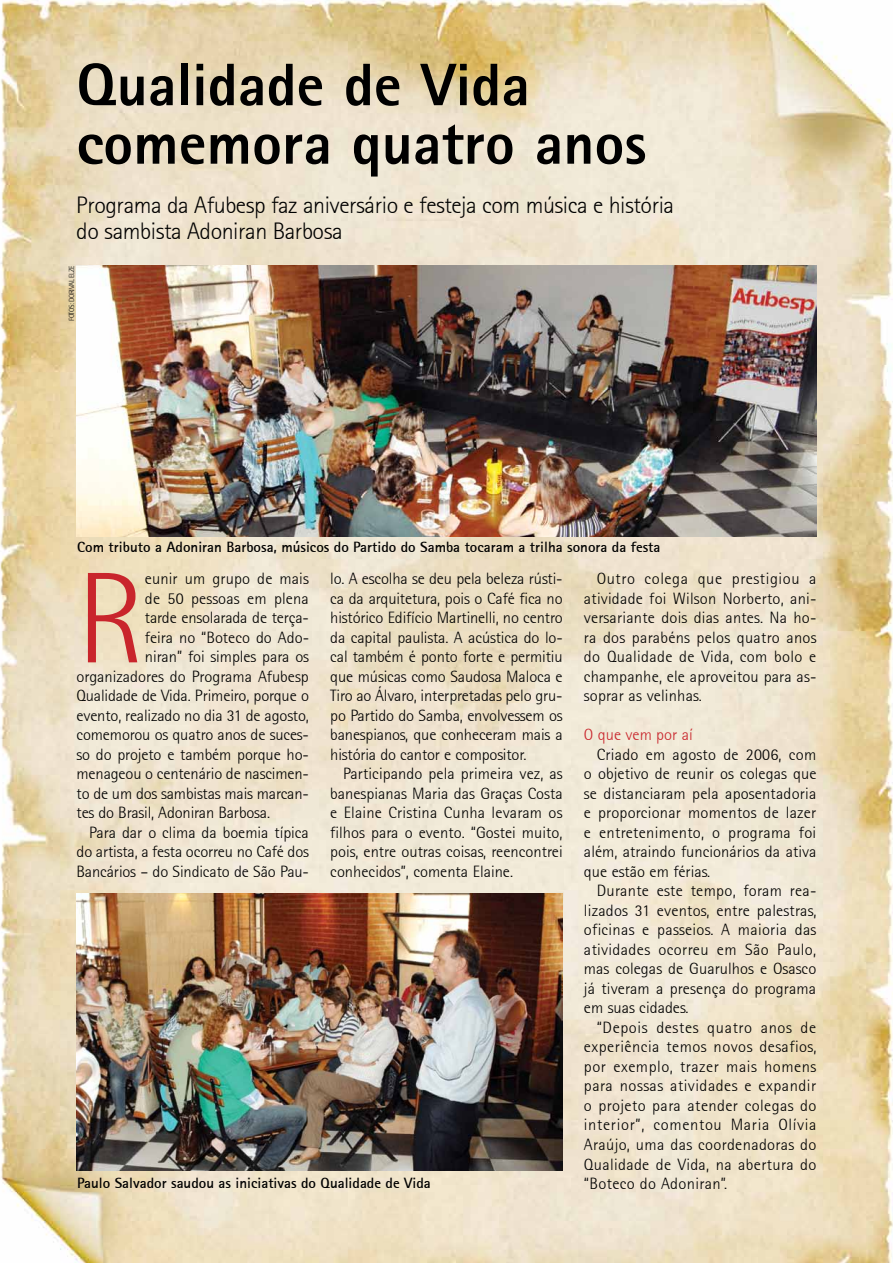
<style>
.page{position:relative;width:893px;height:1263px;background:#fff}
.page>*{position:absolute;margin:0;border:0;box-sizing:border-box;transform-origin:0 0}
.t1{font:300 129.6px "Rotis Semi Sans 45";color:#c9252c}
.t2{font:800 60px/58.5px "Rotis Sans Serif 75";color:#000}
.t3{font:300 24px/25.5px "Rotis Sans Serif 45";letter-spacing:-.02em;color:#000}
.t4{font:300 16.5px/19.5px "Rotis Semi Sans 45";letter-spacing:-.005em;color:#000;text-align:justify}
.t5{font:300 16.5px "Rotis Semi Sans 45";color:#c9252c}
.t6{font:700 15px "Rotis Sans Serif 65";color:#000}
.t7{font:300 7.5px "Rotis Sans Serif 45";letter-spacing:-.05em;color:#000}
</style>
<div class="page">
<img style="left:0;top:0;width:893px;height:1263px">
<img style="left:76px;top:265px;width:740px;height:271px">
<img style="left:77px;top:893px;width:486px;height:278px">
<h2 class="t2" style="left:77px;top:55px;width:572px">Qualidade de Vida comemora quatro anos</h2>
<h3 class="t3" style="left:76px;top:193px;width:599px">Programa da Afubesp faz aniversário e festeja com música e história do sambista Adoniran Barbosa</h3>
<p class="t7" style="left:67px;top:321px;width:57px;rotate:-90deg">fotos: Dorival Elze</p>
<p class="t6" style="left:77px;top:537px;width:585px">Com tributo a Adoniran Barbosa, músicos do Partido do Samba tocaram a trilha sonora da festa</p>
<h1 class="t1" style="left:77px;top:544px;width:71px">R</h1>
<p class="t4" style="left:145px;top:569px;width:165px">eunir um grupo de mais</p>
<p class="t4" style="left:145px;top:588px;width:165px">de 50 pessoas em plena</p>
<p class="t4" style="left:145px;top:608px;width:166px">tarde ensolarada de terça-</p>
<p class="t4" style="left:145px;top:627px;width:166px">feira no “Boteco do Ado-</p>
<p class="t4" style="left:145px;top:647px;width:166px">niran” foi simples para os</p>
<p class="t4" style="left:77px;top:666px;width:234px">organizadores do Programa Afubesp</p>
<p class="t4" style="left:77px;top:686px;width:234px">Qualidade de Vida. Primeiro, porque o</p>
<p class="t4" style="left:77px;top:705px;width:234px">evento, realizado no dia 31 de agosto,</p>
<p class="t4" style="left:77px;top:725px;width:234px">comemorou os quatro anos de suces-</p>
<p class="t4" style="left:77px;top:744px;width:234px">so do projeto e também porque ho-</p>
<p class="t4" style="left:77px;top:764px;width:234px">menageou o centenário de nascimen-</p>
<p class="t4" style="left:77px;top:783px;width:234px">to de um dos sambistas mais marcan-</p>
<p class="t4" style="left:77px;top:803px;width:195px">tes do Brasil, Adoniran Barbosa.</p>
<p class="t4" style="left:89px;top:822px;width:221px">Para dar o clima da boemia típica</p>
<p class="t4" style="left:77px;top:842px;width:234px">do artista, a festa ocorreu no Café dos</p>
<p class="t4" style="left:77px;top:861px;width:234px">Bancários – do Sindicato de São Pau-</p>
<p class="t4" style="left:330px;top:569px;width:234px">lo. A escolha se deu pela beleza rústi&shy;ca da arquitetura, pois o Café fica no histórico Edifício Martinelli, no centro da capital paulista. A acústica do lo&shy;cal também é ponto forte e permitiu que músicas como Saudosa Maloca e Tiro ao Álvaro, interpretadas pelo gru&shy;po Partido do Samba, envolvessem os banespianos, que conheceram mais a história do cantor e compositor.</p>
<p class="t4" style="left:330px;top:764px;width:234px;text-indent:13px">Participando pela primeira vez, as banespianas Maria das Graças Costa e Elaine Cristina Cunha levaram os filhos para o evento. “Gostei muito, pois, entre outras coisas, reencontrei conhecidos”, comenta Elaine.</p>
<p class="t6" style="left:77px;top:1174px;width:355px">Paulo Salvador saudou as iniciativas do Qualidade de Vida</p>
<p class="t4" style="left:584px;top:569px;width:234px;text-indent:13px">Outro colega que prestigiou a atividade foi Wilson Norberto, ani&shy;versariante dois dias antes. Na ho&shy;ra dos parabéns pelos quatro anos do Qualidade de Vida, com bolo e champanhe, ele aproveitou para as&shy;soprar as velinhas.</p>
<p class="t5" style="left:584px;top:725px;width:110px">O que vem por aí</p>
<p class="t4" style="left:584px;top:744px;width:234px;text-indent:13px">Criado em agosto de 2006, com o objetivo de reunir os colegas que se distanciaram pela aposentadoria e proporcionar momentos de lazer e entretenimento, o programa foi além, atraindo funcionários da ativa que estão em férias.</p>
<p class="t4" style="left:584px;top:881px;width:234px;text-indent:13px">Durante este tempo, foram rea&shy;lizados 31 eventos, entre palestras, oficinas e passeios. A maioria das atividades ocorreu em São Paulo, mas colegas de Guarulhos e Osasco já tiveram a presença do programa em suas cidades.</p>
<p class="t4" style="left:584px;top:1018px;width:234px;text-indent:13px">“Depois destes quatro anos de experiência temos novos desafios, por exemplo, trazer mais homens para nossas atividades e expandir o projeto para atender colegas do interior”, comentou Maria Olívia Araújo, uma das coordenadoras do Qualidade de Vida, na abertura do “Boteco do Adoniran”.</p>
</div>
